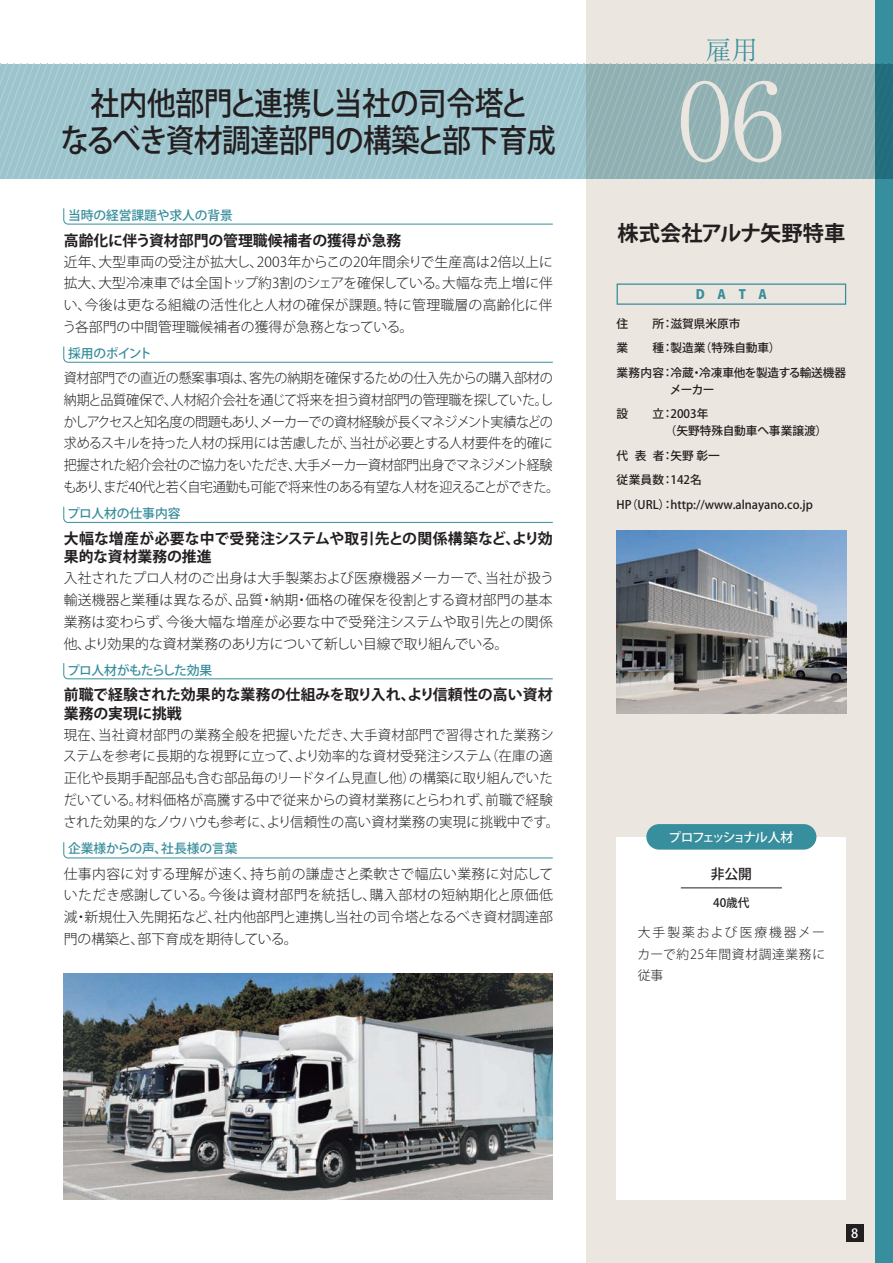
<style>
.page{position:relative;width:893px;height:1263px;background:#fff}
.page>*{position:absolute;margin:0;border:0;box-sizing:border-box;transform-origin:0 0}
.t1{font:300 106.35px "Ryumin Pro";color:#ebe6df}
.t2{font:500 31.95px/37.2px "Koz Go Pro";letter-spacing:-.015em;color:#231f20;text-align:center;scale:.9 1}
.t3{font:300 26.55px "Ryumin Pro";color:#378e9c}
.t4{font:700 21.3px "Koz Go Pro";color:#231f20}
.t5{font:700 14.85px/18px "Koz Go Pro";color:#231f20}
.t6{font:300 13.8px/21.8px "Koz Go Pro";letter-spacing:-.025em;color:#231f20;text-align:justify}
.t7{font:300 13.8px/21.8px "Koz Go Pro";letter-spacing:-.025em;color:#231f20;scale:.95 1}
.t8{font:300 13.8px/21.8px "Koz Go Pro";letter-spacing:.01em;color:#231f20}
.t9{font:500 13.8px "Koz Go Pro";color:#231f20}
.t10{font:500 12.75px "Koz Go Pro";letter-spacing:-.01em;color:#378e9c}
.t11{font:300 12.75px/21.3px "Koz Go Pro";letter-spacing:.05em;color:#231f20;text-align:justify}
.t12{font:500 12.75px "Koz Go Pro";letter-spacing:-.135em;color:#fff}
.t13{font:500 12.75px "Koz Go Pro";letter-spacing:-.05em;color:#378e9c}
.t14{font:800 12.75px "Koz Go Pro";color:#378e9c}
.t15{font:500 12.75px "Koz Go Pro";letter-spacing:-.04em;color:#378e9c}
.t16{font:500 11.7px/24.5px "Koz Go Pro";color:#231f20}
</style>
<div class="page">
<div style="left:587px;top:0;width:306px;height:1263px;background:#ebe6df"></div>
<div style="left:876px;top:0;width:17px;height:1263px;background:#378e9c"></div>
<svg style="left:0;top:64px;width:893px;height:115px;background:#99bdc4"></svg>
<div style="left:617px;top:837px;width:229px;height:362px;background:#fff"></div>
<div style="left:646px;top:824px;width:170px;height:26px;background:#378e9c;border-radius:13px"></div>
<svg style="left:617px;top:283px;width:229px;height:22px"></svg>
<hr style="left:681px;top:887px;width:101px;height:1px;background:#231f20">
<img style="left:617px;top:530px;width:229px;height:183px">
<img style="left:64px;top:974px;width:489px;height:225px">
<svg style="left:63px;top:506px;width:490px;height:17px"></svg>
<svg style="left:63px;top:346px;width:490px;height:17px"></svg>
<svg style="left:63px;top:663px;width:490px;height:17px"></svg>
<svg style="left:63px;top:842px;width:490px;height:17px"></svg>
<svg style="left:63px;top:208px;width:490px;height:17px"></svg>
<div style="left:846px;top:1225px;width:17px;height:17px;background:#231f20"></div>
<h2 class="t2" style="left:61px;top:86px;width:551px">社内他部門と連携し当社の司令塔と<br>なるべき資材調達部門の構築と部下育成</h2>
<p class="t10" style="left:68px;top:207px;width:166px">当時の経営課題や求人の背景</p>
<p class="t5" style="left:64px;top:232px;width:339px">高齢化に伴う資材部門の管理職候補者の獲得が急務</p>
<p class="t6" style="left:63px;top:251px;width:492px">近年、大型車両の受注が拡大し、2003年からこの20年間余りで生産高は2倍以上に拡大、大型冷凍車では全国トップ約3割のシェアを確保している。大幅な売上増に伴い、今後は更なる組織の活性化と人材の確保が課題。特に管理職層の高齢化に伴う各部門の中間管理職候補者の獲得が急務となっている。</p>
<p class="t15" style="left:68px;top:345px;width:85px">採用のポイント</p>
<p class="t7" style="left:63px;top:367px;width:523px">資材部門での直近の懸案事項は、客先の納期を確保するための仕入先からの購入部材の納期と品質確保で、人材紹介会社を通じて将来を担う資材部門の管理職を探していた。しかしアクセスと知名度の問題もあり、メーカーでの資材経験が長くマネジメント実績などの求めるスキルを持った人材の採用には苦慮したが、当社が必要とする人材要件を的確に把握された紹介会社のご協力をいただき、大手メーカー資材部門出身でマネジメント経験もあり、まだ40代と若く自宅通勤も可能で将来性のある有望な人材を迎えることができた。</p>
<p class="t10" style="left:67px;top:505px;width:115px">プロ人材の仕事内容</p>
<p class="t5" style="left:64px;top:530px;width:490px">大幅な増産が必要な中で受発注システムや取引先との関係構築など、より効果的な資材業務の推進</p>
<p class="t6" style="left:64px;top:567px;width:492px">入社されたプロ人材のご出身は大手製薬および医療機器メーカーで、当社が扱う輸送機器と業種は異なるが、品質・納期・価格の確保を役割とする資材部門の基本業務は変わらず、今後大幅な増産が必要な中で受発注システムや取引先との関係他、より効果的な資材業務のあり方について新しい目線で取り組んでいる。</p>
<p class="t13" style="left:67px;top:662px;width:147px">プロ人材がもたらした効果</p>
<p class="t5" style="left:64px;top:687px;width:490px">前職で経験された効果的な業務の仕組みを取り入れ、より信頼性の高い資材業務の実現に挑戦</p>
<p class="t8" style="left:63px;top:724px;width:497px">現在、当社資材部門の業務全般を把握いただき、大手資材部門で習得された業務システムを参考に長期的な視野に立って、より効率的な資材受発注システム（在庫の適正化や長期手配部品も含む部品毎のリードタイム見直し他）の構築に取り組んでいただいている。材料価格が高騰する中で従来からの資材業務にとらわれず、前職で経験された効果的なノウハウも参考に、より信頼性の高い資材業務の実現に挑戦中です。</p>
<p class="t10" style="left:68px;top:840px;width:171px">企業様からの声、社長様の言葉</p>
<p class="t6" style="left:64px;top:863px;width:491px">仕事内容に対する理解が速く、持ち前の謙虚さと柔軟さで幅広い業務に対応していただき感謝している。今後は資材部門を統括し、購入部材の短納期化と原価低減・新規仕入先開拓など、社内他部門と連携し当社の司令塔となるべき資材調達部門の構築と、部下育成を期待している。</p>
<h3 class="t3" style="left:705px;top:29px;width:55px">雇用</h3>
<h1 class="t1" style="left:678px;top:37px;width:108px">06</h1>
<h3 class="t4" style="left:617px;top:219px;width:229px">株式会社アルナ矢野特車</h3>
<p class="t14" style="left:696px;top:286px;width:73px">D　A　T　A</p>
<p class="t16" style="left:670px;top:312px;width:177px">滋賀県米原市<br>製造業（特殊自動車）<br>冷蔵・冷凍車他を製造する輸送機器</p>
<p class="t16" style="left:670px;top:378px;width:46px">メーカー<br>2003年</p>
<p class="t16" style="left:670px;top:419px;width:158px;text-indent:-6px">（矢野特殊自動車へ事業譲渡）矢野 彰一<br>142名http://www.alnayano.co.jp</p>
<p class="t16" style="left:617px;top:312px;width:58px;text-align:justify">住　　所：業　　種：業務内容：</p>
<p class="t16" style="left:617px;top:402px;width:58px">設　　立：</p>
<p class="t16" style="left:617px;top:444px;width:58px;text-align:justify">代 表 者：従業員数：HP（URL）：</p>
<p class="t12" style="left:669px;top:829px;width:126px">プロフェッショナル人材</p>
<p class="t9" style="left:711px;top:865px;width:43px">非公開</p>
<p class="t16" style="left:713px;top:891px;width:38px">40歳代</p>
<p class="t11" style="left:637px;top:922px;width:189px">大手製薬および医療機器メーカーで約25年間資材調達業務に従事</p>
<p class="t12" style="left:851px;top:1225px;width:9px">8</p>
</div>
